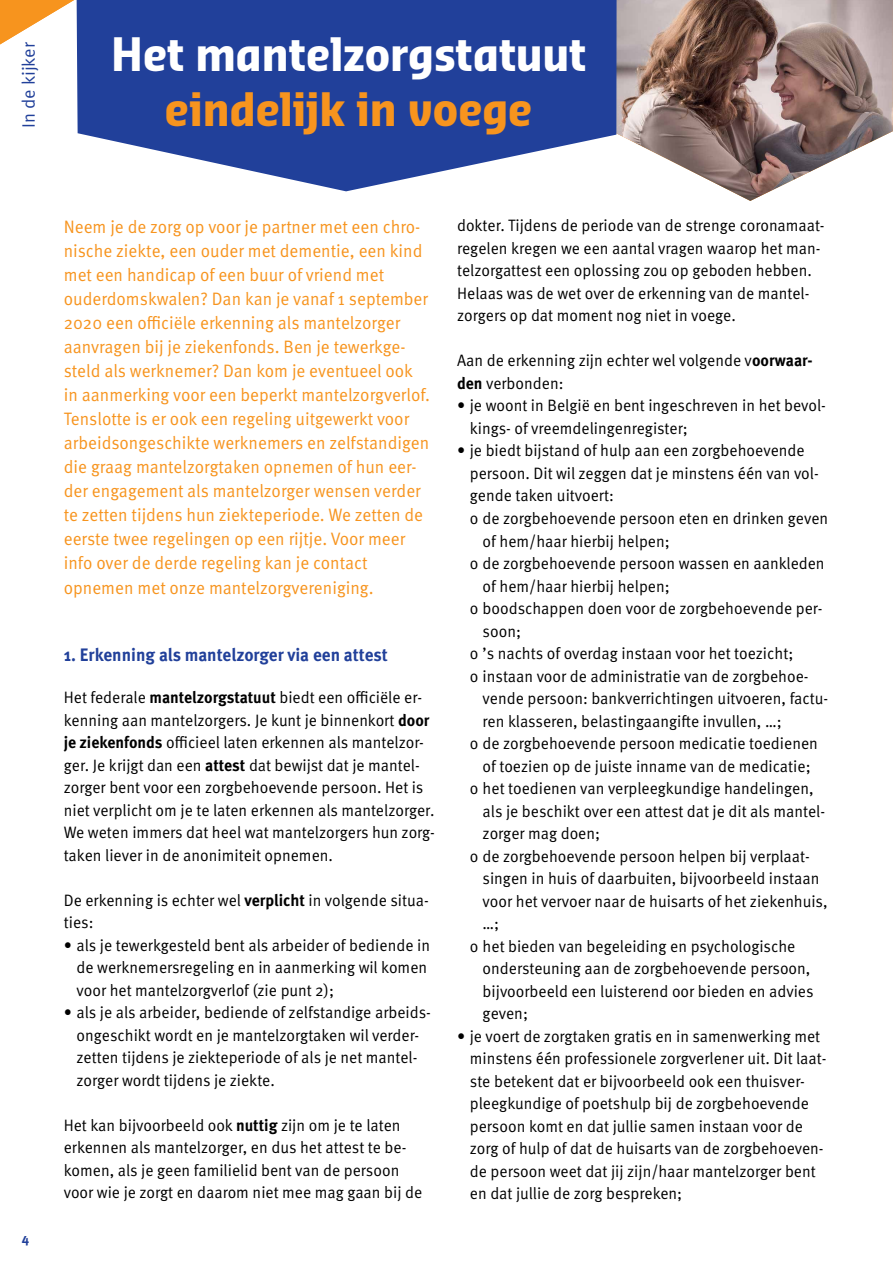
<style>
.page{position:relative;width:893px;height:1263px;background:#fff}
.page>*{position:absolute;margin:0;border:0;box-sizing:border-box;transform-origin:0 0}
.t1{font:700 45px "Sansa Con Pro";color:#fff}
.t2{font:700 45px "Sansa Con Pro";color:#f7941e}
.t3{font:18px/24.2px "Meta OT Norm";color:#f7941e;scale:.95 1}
.t4{font:700 18px "Meta OT";color:#21409a;scale:.95 1}
.t5{font:18px "Meta OT Norm";color:#21409a}
.t6{font:16.5px/22.5px "Meta OT Norm";color:#000;scale:.95 1}
.t7{font:700 13.5px "Meta OT";color:#21409a}
.s1{font-family:"Meta OT";font-weight:700}
</style>
<div class="page">
<img style="left:617px;top:0;width:276px;height:201px">
<svg style="left:77px;top:0;width:540px;height:191px;background:#425ca9"></svg>
<svg style="left:0;top:0;width:74px;height:44px"></svg>
<p class="t5" style="left:18px;top:128px;width:87px;rotate:-90deg">In de kijker</p>
<h1 class="t1" style="left:111px;top:23px;width:476px">Het mantelzorgstatuut</h1>
<h1 class="t2" style="left:165px;top:78px;width:369px">eindelijk in voege</h1>
<p class="t7" style="left:22px;top:1230px;width:9px">4</p>
<p class="t3" style="left:64px;top:214px;width:387px">Neem je de zorg op voor je partner met een chro&shy;nische ziekte, een ouder met dementie, een kind met een handicap of een buur of vriend met ouderdomskwalen? Dan kan je vanaf 1 september 2020 een officiële erkenning als mantelzorger aanvragen bij je ziekenfonds. Ben je tewerkge&shy;steld als werknemer? Dan kom je eventueel ook in aanmerking voor een beperkt mantelzorgverlof.<br>Tenslotte is er ook een regeling uitgewerkt voor arbeidsongeschikte werknemers en zelfstandigen die graag mantelzorgtaken opnemen of hun eer&shy;der engagement als mantelzorger wensen verder te zetten tijdens hun ziekteperiode. We zetten de eerste twee regelingen op een rijtje. Voor meer info over de derde regeling kan je contact opnemen met onze mantelzorgvereniging.</p>
<p class="t4" style="left:64px;top:643px;width:342px">1. Erkenning als mantelzorger via een attest</p>
<p class="t6" style="left:64px;top:686px;width:392px">Het federale <span class="s1">mantelzorgstatuut</span> biedt een officiële er&shy;kenning aan mantelzorgers. Je kunt je binnenkort <span class="s1">door je ziekenfonds</span> officieel laten erkennen als mantelzor&shy;ger. Je krijgt dan een <span class="s1">attest</span> dat bewijst dat je mantel&shy;zorger bent voor een zorgbehoevende persoon. Het is niet verplicht om je te laten erkennen als mantelzorger.<br>We weten immers dat heel wat mantelzorgers hun zorg&shy;taken liever in de anonimiteit opnemen.</p>
<p class="t6" style="left:64px;top:889px;width:386px">De erkenning is echter wel <span class="s1">verplicht</span> in volgende situa&shy;ties:</p>
<p class="t6" style="left:77px;top:934px;width:374px;text-indent:-13px">• als je tewerkgesteld bent als arbeider of bediende in de werknemersregeling en in aanmerking wil komen voor het mantelzorgverlof (zie punt 2);</p>
<p class="t6" style="left:77px;top:1001px;width:375px;text-indent:-13px">• als je als arbeider, bediende of zelfstandige arbeids&shy;ongeschikt wordt en je mantelzorgtaken wil verder&shy;zetten tijdens je ziekteperiode of als je net mantel&shy;zorger wordt tijdens je ziekte.</p>
<p class="t6" style="left:64px;top:1114px;width:379px">Het kan bijvoorbeeld ook <span class="s1">nuttig</span> zijn om je te laten erkennen als mantelzorger, en dus het attest te be&shy;komen, als je geen familielid bent van de persoon voor wie je zorgt en daarom niet mee mag gaan bij de</p>
<p class="t6" style="left:457px;top:215px;width:388px">dokter. Tijdens de periode van de strenge coronamaat&shy;regelen kregen we een aantal vragen waarop het man&shy;telzorgattest een oplossing zou op geboden hebben.<br>Helaas was de wet over de erkenning van de mantel&shy;zorgers op dat moment nog niet in voege.</p>
<p class="t6" style="left:457px;top:350px;width:376px">Aan de erkenning zijn echter wel volgende v<span class="s1">oorwaar&shy;den</span> verbonden:</p>
<p class="t6" style="left:470px;top:395px;width:376px;text-indent:-13px">• je woont in België en bent ingeschreven in het bevol&shy;kings- of vreemdelingenregister;</p>
<p class="t6" style="left:457px;top:440px;width:367px">• je biedt bijstand of hulp aan een zorgbehoevende</p>
<p class="t6" style="left:470px;top:462px;width:369px">persoon. Dit wil zeggen dat je minstens één van vol-</p>
<p class="t6" style="left:470px;top:485px;width:153px">gende taken uitvoert:</p>
<p class="t6" style="left:470px;top:507px;width:379px">o de zorgbehoevende persoon eten en drinken geven</p>
<p class="t6" style="left:483px;top:530px;width:199px">of hem/haar hierbij helpen;</p>
<p class="t6" style="left:470px;top:552px;width:375px">o de zorgbehoevende persoon wassen en aankleden</p>
<p class="t6" style="left:483px;top:575px;width:199px">of hem/haar hierbij helpen;</p>
<p class="t6" style="left:470px;top:597px;width:373px">o boodschappen doen voor de zorgbehoevende per-</p>
<p class="t6" style="left:483px;top:620px;width:42px">soon;</p>
<p class="t6" style="left:470px;top:642px;width:342px">o ’s nachts of overdag instaan voor het toezicht;</p>
<p class="t6" style="left:470px;top:665px;width:358px">o instaan voor de administratie van de zorgbehoe-</p>
<p class="t6" style="left:483px;top:687px;width:365px">vende persoon: bankverrichtingen uitvoeren, factu-</p>
<p class="t6" style="left:483px;top:710px;width:316px">ren klasseren, belastingaangifte invullen, …;</p>
<p class="t6" style="left:470px;top:732px;width:368px">o de zorgbehoevende persoon medicatie toedienen</p>
<p class="t6" style="left:483px;top:755px;width:347px">of toezien op de juiste inname van de medicatie;</p>
<p class="t6" style="left:470px;top:777px;width:363px">o het toedienen van verpleegkundige handelingen,</p>
<p class="t6" style="left:483px;top:800px;width:362px">als je beschikt over een attest dat je dit als mantel-</p>
<p class="t6" style="left:483px;top:822px;width:125px">zorger mag doen;</p>
<p class="t6" style="left:470px;top:845px;width:359px">o de zorgbehoevende persoon helpen bij verplaat-</p>
<p class="t6" style="left:483px;top:867px;width:356px">singen in huis of daarbuiten, bijvoorbeeld instaan</p>
<p class="t6" style="left:483px;top:890px;width:365px">voor het vervoer naar de huisarts of het ziekenhuis,</p>
<p class="t6" style="left:483px;top:912px;width:19px">…;</p>
<p class="t6" style="left:470px;top:935px;width:344px">o het bieden van begeleiding en psychologische</p>
<p class="t6" style="left:483px;top:957px;width:347px">ondersteuning aan de zorgbehoevende persoon,</p>
<p class="t6" style="left:483px;top:980px;width:350px">bijvoorbeeld een luisterend oor bieden en advies</p>
<p class="t6" style="left:483px;top:1002px;width:49px">geven;</p>
<p class="t6" style="left:470px;top:1025px;width:377px;text-indent:-13px">• je voert de zorgtaken gratis en in samenwerking met minstens één professionele zorgverlener uit. Dit laat&shy;ste betekent dat er bijvoorbeeld ook een thuisver&shy;pleegkundige of poetshulp bij de zorgbehoevende persoon komt en dat jullie samen instaan voor de zorg of hulp of dat de huisarts van de zorgbehoeven&shy;de persoon weet dat jij zijn/haar mantelzorger bent en dat jullie de zorg bespreken;</p>
</div>
